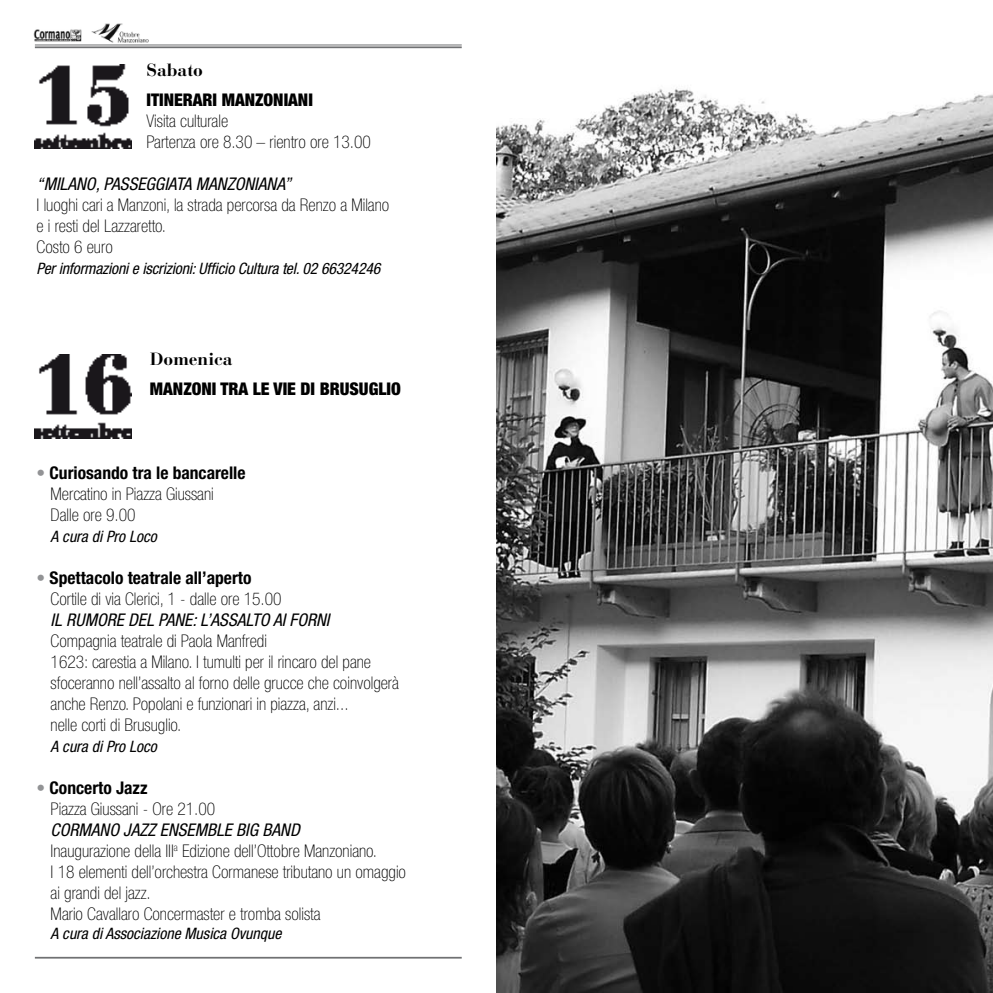
<style>
.page{position:relative;width:993px;height:993px;background:#fff}
.page>*{position:absolute;margin:0;border:0;box-sizing:border-box;transform-origin:0 0}
.t1{font:100 condensed 17.5px/21px "Helvetica Neue";color:#000}
.t2{font:italic condensed 17.5px "Helvetica Neue";color:#000}
.t3{font:900 condensed 17.5px "Helvetica Neue";color:#000}
.t4{font:700 17.5px "Bauer Bodoni";color:#000}
.t5{font:italic condensed 15.75px "Helvetica Neue";letter-spacing:-.01em;color:#000}
.s1{font-weight:700;color:#929395}
.s2{font-weight:700}
.s3{font-weight:400;font-style:italic}
</style>
<div class="page">
<img style="left:33px;top:23px;width:116px;height:20px">
<hr style="left:35px;top:45px;width:426px;height:1px;background:#707173">
<hr style="left:35px;top:46px;width:426px;height:2px;background:#707173">
<hr style="left:35px;top:956px;width:426px;height:2px;background:#707173">
<img style="left:35px;top:64px;width:97px;height:85px">
<img style="left:35px;top:354px;width:97px;height:84px">
<img style="left:496px;top:89px;width:496px;height:903px">
<p class="t4" style="left:146px;top:60px;width:58px">Sabato</p>
<p class="t3" style="left:146px;top:89px;width:168px">ITINERARI MANZONIANI</p>
<p class="t1" style="left:146px;top:110px;width:226px">Visita culturale<br>Partenza ore 8.30 – rientro ore 13.00</p>
<p class="t2" style="left:37px;top:174px;width:256px">“Milano, passeggiata manzoniana”</p>
<p class="t1" style="left:37px;top:194px;width:354px">I luoghi cari a Manzoni, la strada percorsa da Renzo a Milano e i resti del Lazzaretto.<br>Costo 6 euro</p>
<p class="t5" style="left:37px;top:259px;width:345px">Per informazioni e iscrizioni: Ufficio Cultura tel. 02 66324246</p>
<p class="t4" style="left:150px;top:348px;width:84px">Domenica</p>
<p class="t3" style="left:150px;top:377px;width:252px">MANZONI TRA LE VIE DI BRUSUGLIO</p>
<p class="t1" style="left:51px;top:461px;width:196px;text-indent:-14px"><span class="s1">•</span> <span class="s2">Curiosando tra le bancarelle<br></span>Mercatino in Piazza Giussani<br>Dalle ore 9.00</p>
<p class="t5" style="left:37px;top:527px;width:123px">A cura di Pro Loco</p>
<p class="t1" style="left:51px;top:566px;width:232px;text-indent:-14px"><span class="s1">•</span> <span class="s2">Spettacolo teatrale all’aperto<br></span>Cortile di via Clerici, 1 - dalle ore 15.00</p>
<p class="t2" style="left:37px;top:609px;width:132px">IL RUMORE DEL PANE</p>
<p class="t2" style="left:192px;top:609px;width:28px">: L’ASSALTO</p>
<p class="t2" style="left:273px;top:609px;width:52px">AI FORNI</p>
<p class="t1" style="left:51px;top:629px;width:350px">Compagnia teatrale di Paola Manfredi<br>1623: carestia a Milano. I tumulti per il rincaro del pane sfoceranno nell’assalto al forno delle grucce che coinvolgerà anche Renzo. Popolani e funzionari in piazza, anzi...<br>nelle corti di Brusuglio.</p>
<p class="t5" style="left:37px;top:737px;width:123px">A cura di Pro Loco</p>
<p class="t1" style="left:51px;top:776px;width:166px;text-indent:-14px"><span class="s1">•</span> <span class="s2">Concerto Jazz<br></span>Piazza Giussani - Ore 21.00</p>
<p class="t1" style="left:51px;top:818px;width:357px"><span class="s3">Cormano Jazz Ensemble Big Band<br></span>Inaugurazione della III<sup>a</sup> Edizione dell’Ottobre Manzoniano.<br>I 18 elementi dell’orchestra Cormanese tributano un omaggio ai grandi del jazz.<br>Mario Cavallaro Concermaster e tromba solista</p>
<p class="t5" style="left:37px;top:923px;width:246px">A cura di Associazione Musica Ovunque</p>
</div>
